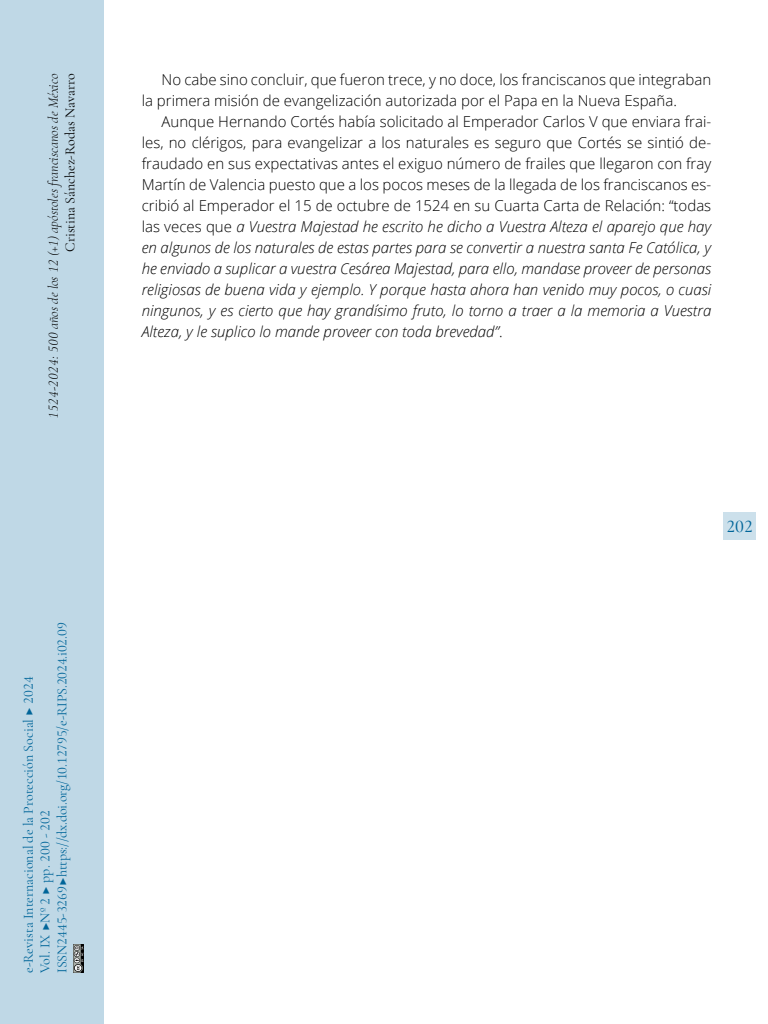
<style>
.page{position:relative;width:768px;height:1024px;background:#fff}
.page>*{position:absolute;margin:0;border:0;box-sizing:border-box;transform-origin:0 0}
.t1{font:500 18px "Cormorant Garamond";color:#006599}
.t2{font:italic 300 15px/21px "Open Sans";color:#000;text-align:justify}
.t3{font:300 15px/21px "Open Sans";color:#000}
.t4{font:14px/16.8px "Cormorant Garamond";color:#006599}
.t5{font:italic 300 14px "Cormorant Garamond";color:#000}
.t6{font:14px "Cormorant Garamond";color:#000}
.s1{font-style:normal}
</style>
<div class="page">
<div style="left:0;top:0;width:103px;height:1024px;background:#bfd8e6"></div>
<div style="left:724px;top:512px;width:32px;height:28px;background:#cce0eb"></div>
<img style="left:74px;top:944px;width:10px;height:28px">
<p class="t5" style="left:45px;top:419px;width:346px;rotate:-90deg">1524-2024: 500 años de los 12 (+1) apóstoles franciscanos de México</p>
<p class="t6" style="left:62px;top:252px;width:180px;rotate:-90deg">Cristina Sánchez-Rodas Navarro</p>
<p class="t4" style="left:20px;top:973px;width:352px;rotate:-90deg">e-Revista Internacional de la Protección Social ▶ 2024<br>Vol. IX ▶Nº 2 ▶ pp. 200 - 202<br>ISSN 2445-3269 ▶ https://dx.doi.org/10.12795/e-RIPS.2024.i02.09</p>
<p class="t3" style="left:142px;top:69px;width:571px;text-indent:20px">No cabe sino concluir, que fueron trece, y no doce, los franciscanos que integraban la primera misión de evangelización autorizada por el Papa en la Nueva España.</p>
<p class="t2" style="left:142px;top:111px;width:571px;text-indent:20px"><span class="s1">Aunque Hernando Cortés había solicitado al Emperador Carlos V que enviara frai&shy;les, no clérigos, para evangelizar a los naturales es seguro que Cortés se sintió de&shy;fraudado en sus expectativas antes el exiguo número de frailes que llegaron con fray Martín de Valencia puesto que a los pocos meses de la llegada de los franciscanos es&shy;cribió al Emperador el 15 de octubre de 1524 en su Cuarta Carta de Relación: “todas las veces que</span> a Vuestra Majestad he escrito he dicho a Vuestra Alteza el aparejo que hay en algunos de los naturales de estas partes para se convertir a nuestra santa Fe Católica, y he enviado a suplicar a vuestra Cesárea Majestad, para ello, mandase proveer de personas religiosas de buena vida y ejemplo. Y porque hasta ahora han venido muy pocos, o cuasi ningunos, y es cierto que hay grandísimo fruto, lo torno a traer a la memoria a Vuestra Alteza, y le suplico lo mande proveer con toda brevedad”<span class="s1">.</span></p>
<p class="t1" style="left:726px;top:515px;width:28px">202</p>
</div>
